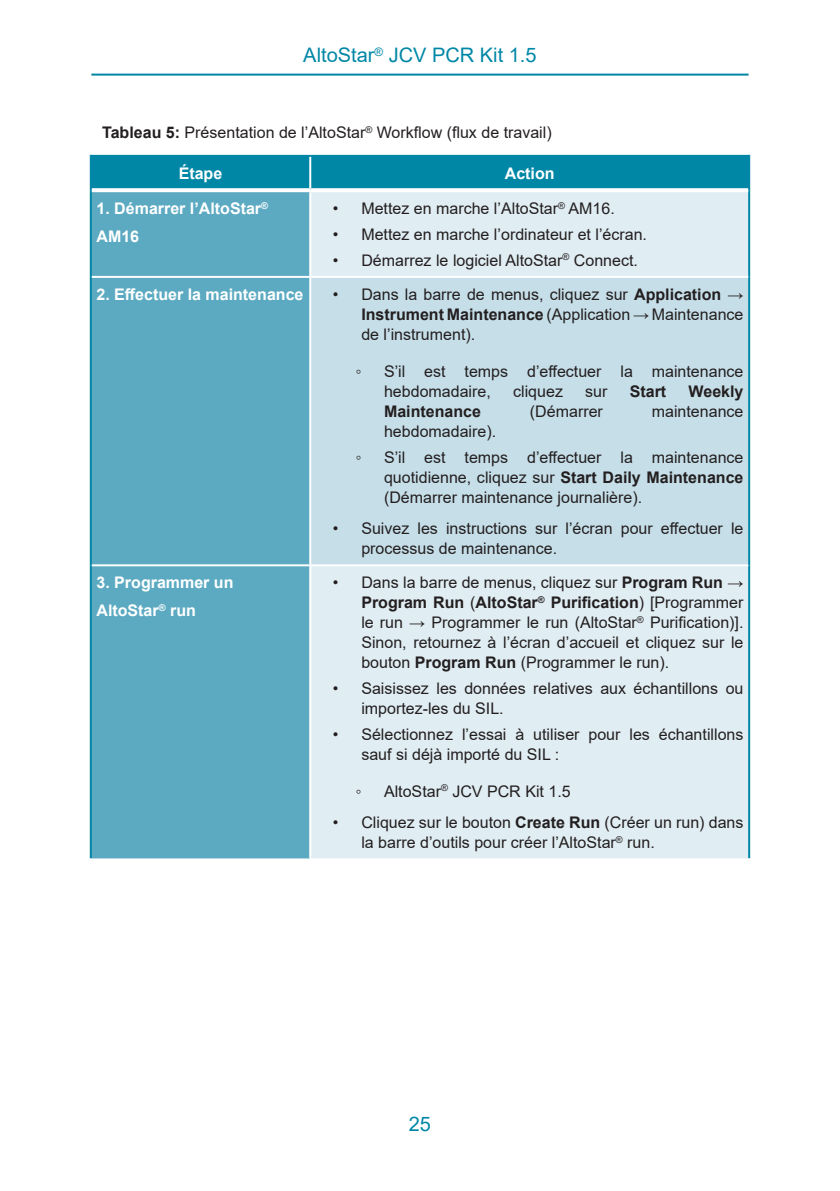
<style>
.page{position:relative;width:840px;height:1191px;background:#fff}
.page>*{position:absolute;margin:0;border:0;box-sizing:border-box;transform-origin:0 0}
.Seitenkopf{font:20px "Arial";color:#0087a6}
.Titel{font:16px/20px "Arial";color:#231f20}
.Mengentext_white_lef{font:700 16px/28px "Arial";color:#fff}
.t1{font:700 16px "Arial";color:#231f20}
.Kopfzeile_zentriert{font:700 16px "Arial";color:#fff}
.s1{font-weight:700}
</style>
<div class="page">
<hr style="left:91px;top:74px;width:657px;height:2px;background:#0087a6">
<div style="left:92px;top:157px;width:655px;height:31px;background:#0087a6"></div>
<div style="left:91px;top:190px;width:219px;height:87px;background:#5caac2"></div>
<div style="left:310px;top:190px;width:438px;height:87px;background:#e0edf3"></div>
<div style="left:92px;top:278px;width:217px;height:580px;background:#5caac2"></div>
<div style="left:310px;top:277px;width:438px;height:288px;background:#c6dee8"></div>
<div style="left:310px;top:565px;width:438px;height:294px;background:#e0edf3"></div>
<hr style="left:90px;top:190px;width:2px;height:87px;background:#0087a6">
<hr style="left:90px;top:277px;width:2px;height:288px;background:#0087a6">
<hr style="left:90px;top:565px;width:2px;height:293px;background:#0087a6">
<hr style="left:90px;top:155px;width:220px;height:2px;background:#0087a6">
<hr style="left:90px;top:157px;width:2px;height:33px;background:#0087a6">
<svg style="left:92px;top:188px;width:218px;height:4px"></svg>
<hr style="left:310px;top:155px;width:439px;height:2px;background:#0087a6">
<hr style="left:747px;top:157px;width:2px;height:33px;background:#0087a6">
<hr style="left:747px;top:190px;width:2px;height:87px;background:#0087a6">
<hr style="left:747px;top:277px;width:2px;height:288px;background:#0087a6">
<hr style="left:747px;top:565px;width:2px;height:293px;background:#0087a6">
<hr style="left:309px;top:157px;width:2px;height:31px;background:#fff">
<hr style="left:309px;top:192px;width:2px;height:84px;background:#fff">
<hr style="left:92px;top:276px;width:218px;height:2px;background:#fff">
<hr style="left:310px;top:276px;width:437px;height:2px;background:#fff">
<hr style="left:309px;top:278px;width:2px;height:286px;background:#fff">
<hr style="left:92px;top:564px;width:218px;height:2px;background:#fff">
<hr style="left:310px;top:564px;width:437px;height:2px;background:#fff">
<hr style="left:309px;top:566px;width:2px;height:292px;background:#fff">
<hr style="left:310px;top:858px;width:439px;height:2px;background:#fff">
<svg style="left:310px;top:188px;width:437px;height:4px"></svg>
<p class="Seitenkopf" style="left:303px;top:41px;width:235px">AltoStar<sup>®</sup> JCV PCR Kit 1.5</p>
<p class="Titel" style="left:102px;top:122px;width:451px"><span class="s1">Tableau 5:</span> Présentation de l’AltoStar<sup>®</sup> Workflow (flux de travail)</p>
<p class="Kopfzeile_zentriert" style="left:179px;top:162px;width:45px">Étape</p>
<p class="Kopfzeile_zentriert" style="left:504px;top:162px;width:51px">Action</p>
<p class="Mengentext_white_lef" style="left:96px;top:195px;width:173px">1. Démarrer l’AltoStar<sup>®<br></sup>AM16</p>
<p class="Titel" style="left:333px;top:198px;width:283px">• Mettez en marche l’AltoStar<sup>®</sup> AM16.</p>
<p class="Titel" style="left:333px;top:224px;width:315px">• Mettez en marche l’ordinateur et l’écran.</p>
<p class="Titel" style="left:333px;top:250px;width:306px">• Démarrez le logiciel AltoStar<sup>®</sup> Connect.</p>
<p class="Mengentext_white_lef" style="left:96px;top:280px;width:208px">2. Effectuer la maintenance</p>
<p class="Titel" style="left:361px;top:284px;width:383px;text-align:justify;text-indent:-28px">• Dans la barre de menus, cliquez sur <span class="s1">Application</span> → <span class="s1">Instrument Maintenance</span> (Application → Maintenance de l’instrument).</p>
<p class="Titel" style="left:355px;top:361px;width:7px">◦</p>
<p class="Titel" style="left:384px;top:361px;width:361px">S’il est temps d’effectuer la maintenance hebdomadaire,</p>
<p class="Titel" style="left:513px;top:381px;width:51px">cliquez</p>
<p class="Titel" style="left:585px;top:381px;width:24px">sur</p>
<p class="t1" style="left:629px;top:380px;width:38px">Start</p>
<p class="t1" style="left:688px;top:380px;width:56px">Weekly</p>
<p class="t1" style="left:384px;top:400px;width:98px">Maintenance</p>
<p class="Titel" style="left:529px;top:401px;width:74px">(Démarrer</p>
<p class="Titel" style="left:651px;top:401px;width:93px">maintenance</p>
<p class="Titel" style="left:384px;top:421px;width:114px">hebdomadaire).</p>
<p class="Titel" style="left:355px;top:447px;width:7px">◦</p>
<p class="Titel" style="left:384px;top:447px;width:361px;text-align:justify">S’il est temps d’effectuer la maintenance quotidienne, cliquez sur <span class="s1">Start Daily Maintenance </span>(Démarrer maintenance journalière).</p>
<p class="Titel" style="left:361px;top:518px;width:383px;text-indent:-28px">• Suivez les instructions sur l’écran pour effectuer le processus de maintenance.</p>
<p class="Mengentext_white_lef" style="left:96px;top:569px;width:138px">3. Programmer un<br>AltoStar<sup>®</sup> run</p>
<p class="Titel" style="left:361px;top:572px;width:383px;text-align:justify;text-indent:-28px">• Dans la barre de menus, cliquez sur <span class="s1">Program Run</span> → <span class="s1">Program Run</span> (<span class="s1">AltoStar</span><sup>®</sup> <span class="s1">Purification</span>) [Programmer le run → Programmer le run (AltoStar<sup>®</sup> Purification)].<br>Sinon, retournez à l’écran d’accueil et cliquez sur le bouton <span class="s1">Program Run</span> (Programmer le run).</p>
<p class="Titel" style="left:361px;top:678px;width:383px;text-indent:-28px">• Saisissez les données relatives aux échantillons ou importez-les du SIL.</p>
<p class="Titel" style="left:361px;top:724px;width:383px;text-indent:-28px">• Sélectionnez l’essai à utiliser pour les échantillons sauf si déjà importé du SIL :</p>
<p class="Titel" style="left:355px;top:781px;width:7px">◦</p>
<p class="Titel" style="left:384px;top:781px;width:188px">AltoStar<sup>®</sup> JCV PCR Kit 1.5</p>
<p class="Titel" style="left:361px;top:812px;width:383px;text-indent:-28px">• Cliquez sur le bouton <span class="s1">Create Run</span> (Créer un run) dans la barre d’outils pour créer l’AltoStar<sup>®</sup> run.</p>
<p class="Seitenkopf" style="left:408px;top:1110px;width:24px">25</p>
</div>
